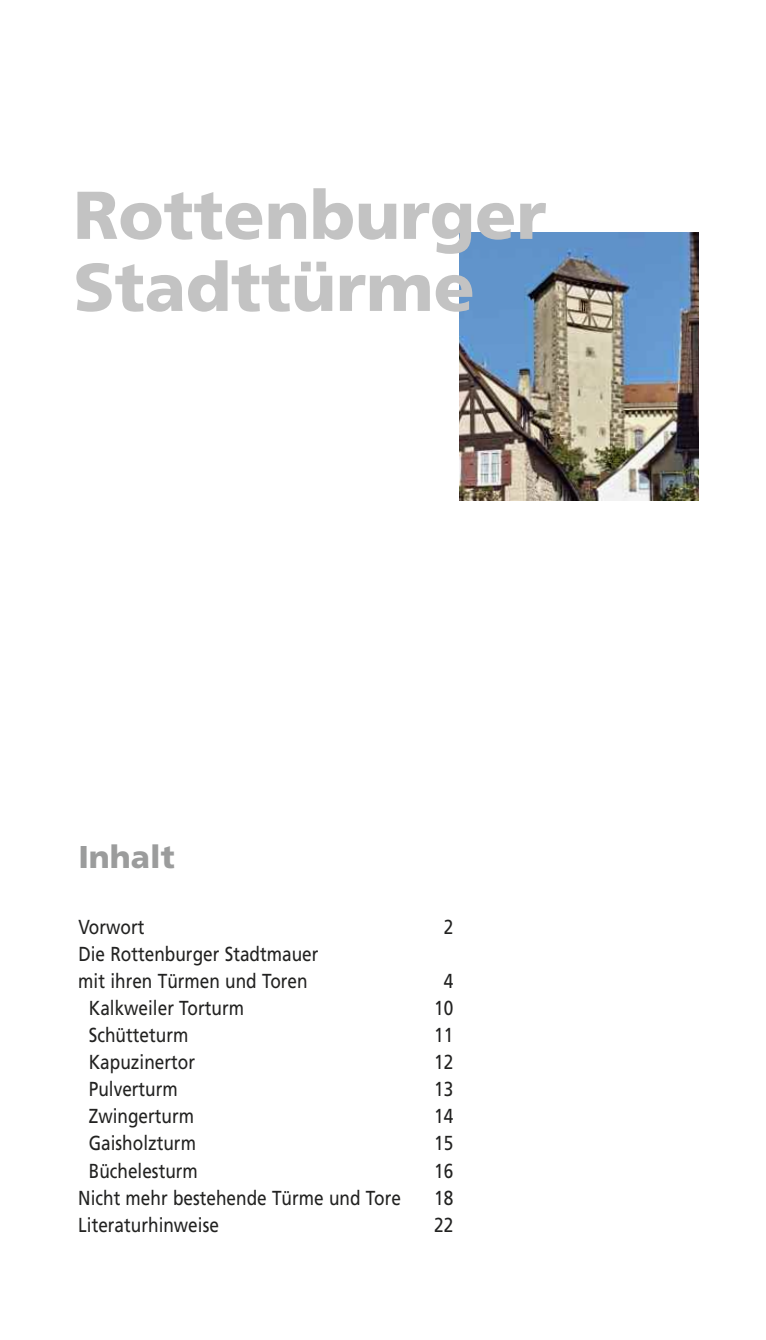
<style>
.page{position:relative;width:766px;height:1340px;background:#fff}
.page>*{position:absolute;margin:0;border:0;box-sizing:border-box;transform-origin:0 0}
.t1{font:900 67.5px/72px "Frutiger";color:#c3c3c3}
.t2{font:900 31.5px "Frutiger";color:#9b9c9c}
.t3{font:20.25px/27px "Frutiger";color:#222221;scale:.85 1}
</style>
<div class="page">
<img style="left:459px;top:233px;width:239px;height:268px">
<h1 class="t1" style="left:73px;top:185px;width:474px">Rottenburger<br>Stadttürme</h1>
<h2 class="t2" style="left:78px;top:844px;width:98px">Inhalt</h2>
<p class="t3" style="left:78px;top:915px;width:79px">Vorwort</p>
<p class="t3" style="left:443px;top:915px;width:13px">2</p>
<p class="t3" style="left:78px;top:942px;width:284px">Die Rottenburger Stadtmauer mit ihren Türmen und Toren</p>
<p class="t3" style="left:443px;top:969px;width:13px">4</p>
<p class="t3" style="left:89px;top:996px;width:184px">Kalkweiler Torturm</p>
<p class="t3" style="left:434px;top:996px;width:24px">10</p>
<p class="t3" style="left:89px;top:1023px;width:118px">Schütteturm</p>
<p class="t3" style="left:434px;top:1023px;width:24px">11</p>
<p class="t3" style="left:89px;top:1050px;width:126px">Kapuzinertor</p>
<p class="t3" style="left:434px;top:1050px;width:24px">12</p>
<p class="t3" style="left:89px;top:1077px;width:106px">Pulverturm</p>
<p class="t3" style="left:434px;top:1077px;width:24px">13</p>
<p class="t3" style="left:89px;top:1104px;width:125px">Zwingerturm</p>
<p class="t3" style="left:434px;top:1104px;width:24px">14</p>
<p class="t3" style="left:89px;top:1131px;width:127px">Gaisholzturm</p>
<p class="t3" style="left:434px;top:1131px;width:24px">15</p>
<p class="t3" style="left:89px;top:1158px;width:130px">Büchelesturm</p>
<p class="t3" style="left:434px;top:1158px;width:24px">16</p>
<p class="t3" style="left:78px;top:1185px;width:381px">Nicht mehr bestehende Türme und Tore</p>
<p class="t3" style="left:434px;top:1185px;width:24px">18</p>
<p class="t3" style="left:78px;top:1212px;width:167px">Literaturhinweise</p>
<p class="t3" style="left:434px;top:1212px;width:24px">22</p>
</div>
